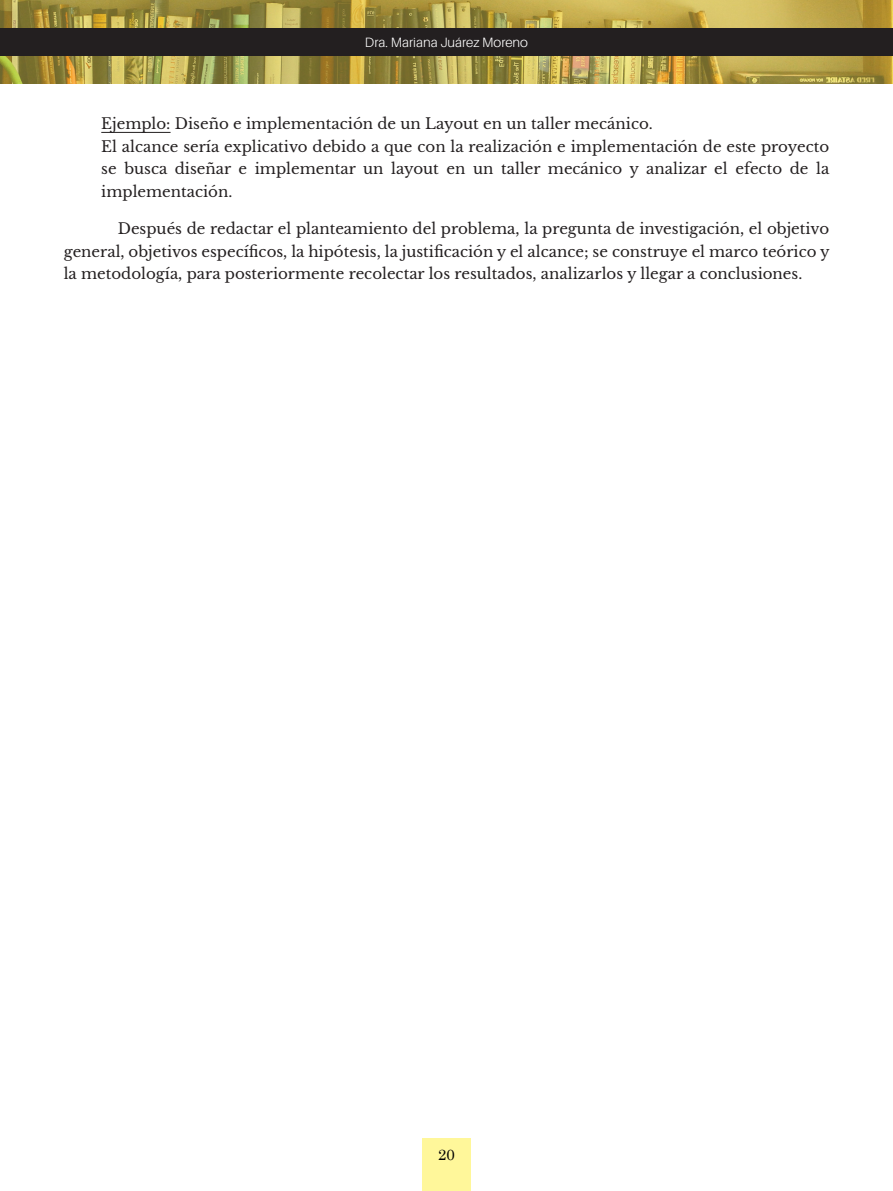
<style>
.page{position:relative;width:893px;height:1191px;background:#fff}
.page>*{position:absolute;margin:0;border:0;box-sizing:border-box;transform-origin:0 0}
.t1{font:15px/22.5px "Libre Baskerville";color:#231f20}
.t2{font:15px "Century Schoolbook";color:#000}
.t3{font:300 13.5px "Aileron";color:#fff}
</style>
<div class="page">
<div style="left:422px;top:1138px;width:49px;height:53px;background:#fff79a"></div>
<img style="left:0;top:0;width:893px;height:84px">
<div style="left:0;top:28px;width:893px;height:28px;background:#231f20"></div>
<hr style="left:101px;top:132px;width:70px;height:1px;background:#231f20">
<p class="t3" style="left:365px;top:35px;width:165px">Dra. Mariana Juárez Moreno</p>
<p class="t1" style="left:101px;top:113px;width:730px">Ejemplo: Diseño e implementación de un Layout en un taller mecánico.<br>El alcance sería explicativo debido a que con la realización e implementación de este proyecto se busca diseñar e implementar un layout en un taller mecánico y analizar el efecto de la implementación.</p>
<p class="t1" style="left:64px;top:218px;width:767px;text-align:justify;text-indent:54px">Después de redactar el planteamiento del problema, la pregunta de investigación, el objetivo general, objetivos específicos, la hipótesis, la justificación y el alcance; se construye el marco teórico y la metodología, para posteriormente recolectar los resultados, analizarlos y llegar a conclusiones.</p>
<p class="t2" style="left:438px;top:1142px;width:18px">20</p>
</div>
